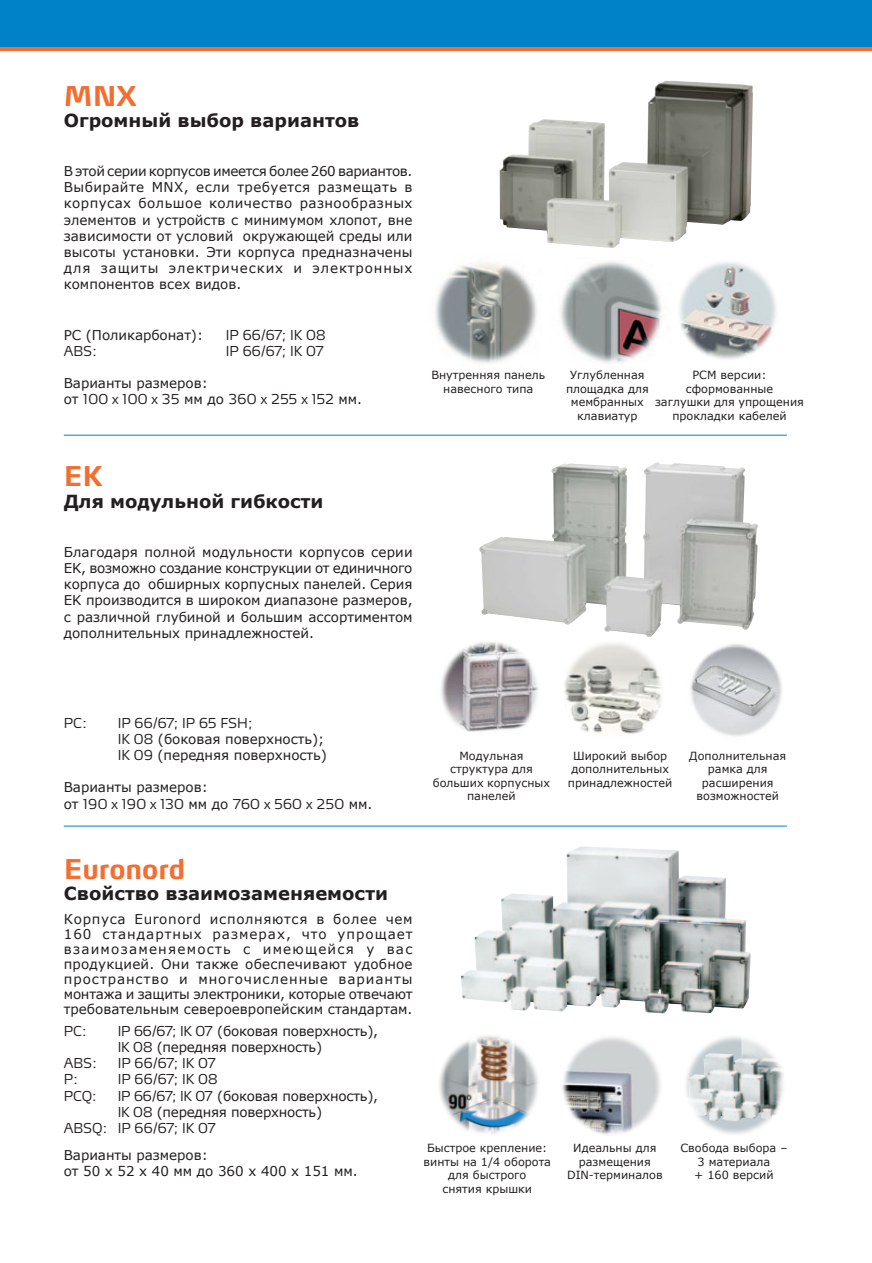
<style>
.page{position:relative;width:872px;height:1263px;background:#fff}
.page>*{position:absolute;margin:0;border:0;box-sizing:border-box;transform-origin:0 0}
.t1{font:700 27px "Max Pro";color:#f36e31}
.t2{font:700 18px "Verdana";color:#231f20}
.t3{font:13.5px/16.2px "Verdana";letter-spacing:-.005em;color:#231f20}
.t4{font:300 13.5px "Max Pro";letter-spacing:-.005em;color:#231f20}
.t5{font:300 13.5px "Max Pro";letter-spacing:.02em;color:#231f20}
.t6{font:300 13.5px "Max Pro";letter-spacing:.035em;color:#231f20}
.t7{font:11.25px/13.5px "Verdana";color:#231f20;text-align:center}
.s1{font-family:"Verdana";font-weight:400}
.s2{font-family:"Max Pro";font-weight:300}
</style>
<div class="page">
<img style="left:439px;top:1036px;width:100px;height:98px">
<svg style="left:562px;top:1037px;width:98px;height:98px"></svg>
<svg style="left:686px;top:1036px;width:98px;height:99px"></svg>
<hr style="left:0;top:47px;width:872px;height:4px;background:#f36e31">
<div style="left:0;top:0;width:872px;height:47px;background:#0082c8"></div>
<hr style="left:64px;top:435px;width:723px;height:1px;background:#0082c8">
<hr style="left:64px;top:826px;width:723px;height:1px;background:#0082c8">
<img style="left:479px;top:462px;width:275px;height:175px">
<img style="left:461px;top:846px;width:289px;height:167px">
<img style="left:435px;top:262px;width:102px;height:101px">
<img style="left:560px;top:261px;width:102px;height:102px">
<img style="left:499px;top:80px;width:254px;height:168px">
<svg style="left:679px;top:262px;width:97px;height:98px"></svg>
<svg style="left:441px;top:642px;width:98px;height:90px"></svg>
<svg style="left:564px;top:643px;width:98px;height:91px"></svg>
<svg style="left:690px;top:644px;width:92px;height:92px"></svg>
<h1 class="t1" style="left:64px;top:73px;width:75px">MNX</h1>
<h2 class="t2" style="left:64px;top:108px;width:297px">Огромный выбор вариантов</h2>
<p class="t3" style="left:64px;top:163px;width:350px;text-align:justify">В этой серии корпусов имеется более 260 вариантов.<br>Выбирайте MNX, если требуется размещать в корпусах большое количество разнообразных элементов и устройств с минимумом хлопот, вне зависимости от условий окружающей среды или высоты установки. Эти корпуса предназначены для защиты электрических и электронных компонентов всех видов.</p>
<p class="t3" style="left:64px;top:326px;width:141px">PC (Поликарбонат):</p>
<p class="t4" style="left:226px;top:324px;width:101px">IP 66/67; IK 08</p>
<p class="t4" style="left:64px;top:340px;width:35px">ABS:</p>
<p class="t4" style="left:226px;top:340px;width:99px">IP 66/67; IK 07</p>
<p class="t3" style="left:64px;top:375px;width:145px">Варианты размеров:</p>
<p class="t6" style="left:64px;top:388px;width:300px"><span class="s1">от</span> 100 x 100 x 35 <span class="s1">мм до</span> 360 x 255 x 152 <span class="s1">мм.</span></p>
<h1 class="t1" style="left:64px;top:453px;width:40px">EK</h1>
<h2 class="t2" style="left:64px;top:488px;width:261px">Для модульной гибкости</h2>
<p class="t3" style="left:64px;top:544px;width:350px;text-align:justify">Благодаря полной модульности корпусов серии EK, возможно создание конструкции от единичного корпуса до обширных корпусных панелей. Серия EK производится в широком диапазоне размеров, с различной глубиной и большим ассортиментом дополнительных принадлежностей.</p>
<p class="t7" style="left:431px;top:368px;width:115px">Внутренняя панель навесного типа</p>
<p class="t7" style="left:566px;top:368px;width:84px">Углубленная площадка для мембранных клавиатур</p>
<p class="t7" style="left:655px;top:368px;width:150px">PCM версии: сформованные<br>заглушки для упрощения прокладки кабелей</p>
<p class="t4" style="left:64px;top:712px;width:25px">PC:</p>
<p class="t4" style="left:118px;top:712px;width:137px">IP 66/67; IP 65 FSH;</p>
<p class="t3" style="left:118px;top:731px;width:211px"><span class="s2">IK 08</span> (боковая поверхность);<br><span class="s2">IK 09</span> (передняя поверхность)</p>
<p class="t3" style="left:64px;top:779px;width:145px">Варианты размеров:</p>
<p class="t5" style="left:64px;top:793px;width:310px"><span class="s1">от</span> 190 x 190 x 130 <span class="s1">мм до</span> 760 x 560 x 250 <span class="s1">мм.</span></p>
<p class="t7" style="left:433px;top:749px;width:119px">Модульная структура для больших корпусных панелей</p>
<p class="t7" style="left:568px;top:749px;width:106px">Широкий выбор дополнительных принадлежностей</p>
<p class="t7" style="left:689px;top:749px;width:98px">Дополнительная рамка для расширения возможностей</p>
<h1 class="t1" style="left:64px;top:846px;width:123px">Euronord</h1>
<h2 class="t2" style="left:64px;top:881px;width:326px">Свойство взаимозаменяемости</h2>
<p class="t3" style="left:64px;top:911px;width:350px;line-height:15px;text-align:justify">Корпуса Euronord исполняются в более чем 160 стандартных размерах, что упрощает взаимозаменяемость с имеющейся у вас продукцией. Они также обеспечивают удобное пространство и многочисленные варианты монтажа и защиты электроники, которые отвечают требовательным североевропейским стандартам.</p>
<p class="t4" style="left:64px;top:1020px;width:25px">PC:</p>
<p class="t3" style="left:118px;top:1023px;width:262px"><span class="s2">IP 66/67; IK 07</span> (боковая поверхность),<br><span class="s2">IK 08</span> (передняя поверхность)</p>
<p class="t4" style="left:64px;top:1052px;width:35px">ABS:</p>
<p class="t4" style="left:118px;top:1052px;width:99px">IP 66/67; IK 07</p>
<p class="t4" style="left:64px;top:1068px;width:16px">P:</p>
<p class="t4" style="left:118px;top:1068px;width:101px">IP 66/67; IK 08</p>
<p class="t4" style="left:64px;top:1085px;width:35px">PCQ:</p>
<p class="t3" style="left:118px;top:1087px;width:262px"><span class="s2">IP 66/67; IK 07</span> (боковая поверхность),<br><span class="s2">IK 08</span> (передняя поверхность)</p>
<p class="t4" style="left:64px;top:1117px;width:153px">ABSQ: IP 66/67; IK 07</p>
<p class="t3" style="left:64px;top:1146px;width:295px">Варианты размеров:<br>от 50 x 52 x 40 мм до 360 x 400 x 151 мм.</p>
<p class="t7" style="left:423px;top:1141px;width:129px">Быстрое крепление: винты на 1/4 оборота для быстрого<br>снятия крышки</p>
<p class="t7" style="left:567px;top:1141px;width:97px">Идеальны для размещения<br>DIN-терминалов</p>
<p class="t7" style="left:680px;top:1141px;width:109px">Свобода выбора –<br>3 материала<br>+ 160 версий</p>
</div>
